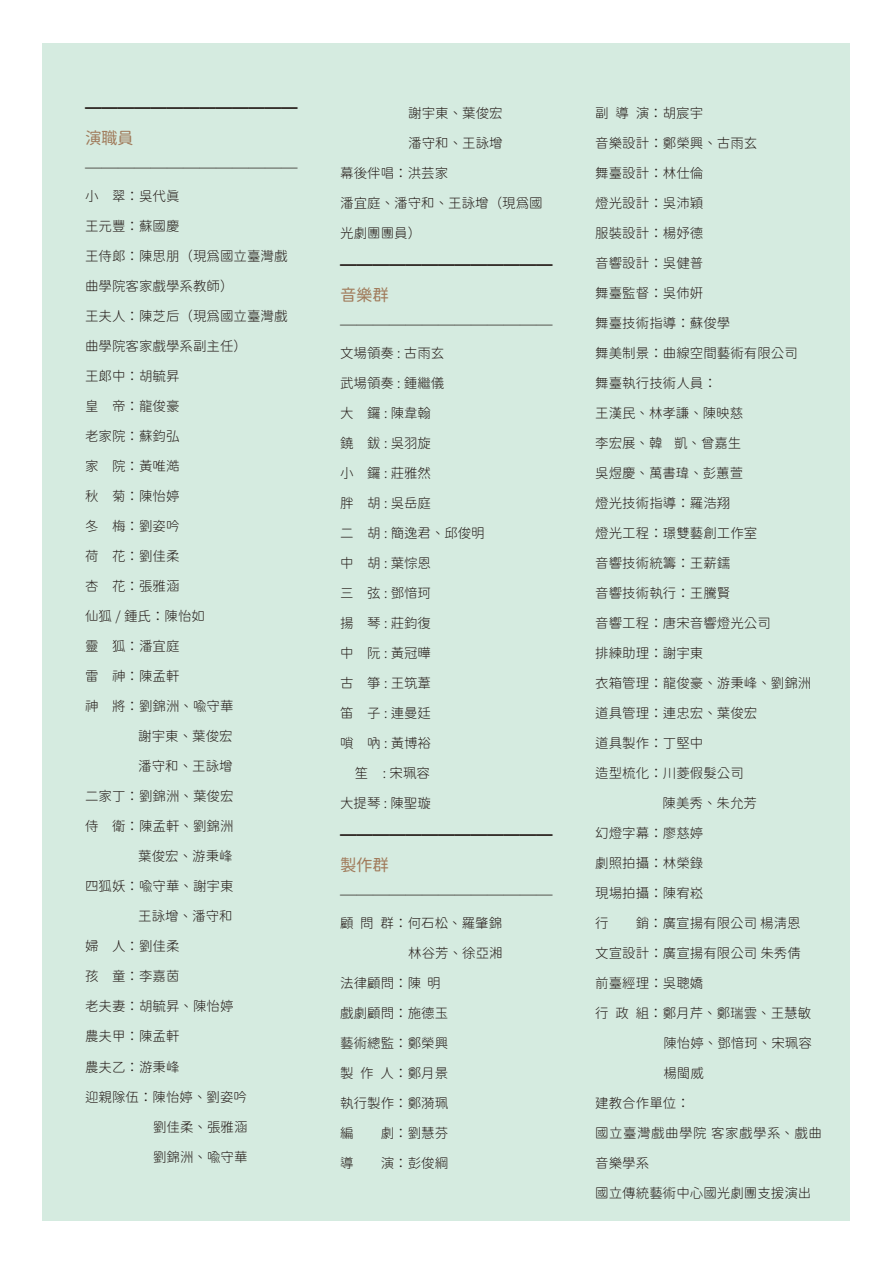
<style>
.page{position:relative;width:893px;height:1263px;background:#fff}
.page>*{position:absolute;margin:0;border:0;box-sizing:border-box;transform-origin:0 0}
.t1{font:500 16.5px "Ping Fang TC";color:#231916}
.t2{font:100 16.5px "Ping Fang TC";color:#231916}
.t3{font:16.5px "Gen Sen Rounded TW R";letter-spacing:-.025em;color:#a07a5a}
.t4{font:13.5px "Gen Sen Rounded TW L";color:#231916}
.t5{font:13.5px "Gen Sen Rounded TW L";letter-spacing:.035em;color:#231916}
</style>
<div class="page">
<div style="left:43px;top:43px;width:807px;height:1177px;background:#d5ebe0"></div>
<p class="t1" style="left:85px;top:98px;width:214px">―――――――――――――</p>
<p class="t3" style="left:85px;top:129px;width:50px">演職員</p>
<p class="t2" style="left:85px;top:158px;width:214px">―――――――――――――</p>
<p class="t4" style="left:85px;top:189px;width:96px">小 翠：吳代真</p>
<p class="t4" style="left:85px;top:219px;width:96px">王元豐：蘇國慶</p>
<p class="t4" style="left:85px;top:249px;width:204px">王侍郎：陳思朋（現為國立臺灣戲</p>
<p class="t4" style="left:85px;top:279px;width:150px">曲學院客家戲學系教師）</p>
<p class="t4" style="left:85px;top:309px;width:204px">王夫人：陳芝后（現為國立臺灣戲</p>
<p class="t4" style="left:85px;top:339px;width:163px">曲學院客家戲學系副主任）</p>
<p class="t4" style="left:85px;top:369px;width:96px">王郎中：胡毓昇</p>
<p class="t4" style="left:85px;top:399px;width:96px">皇 帝：龍俊豪</p>
<p class="t4" style="left:85px;top:429px;width:96px">老家院：蘇鈞弘</p>
<p class="t4" style="left:85px;top:459px;width:96px">家 院：黃唯澔</p>
<p class="t4" style="left:85px;top:489px;width:96px">秋 菊：陳怡婷</p>
<p class="t4" style="left:85px;top:519px;width:96px">冬 梅：劉姿吟</p>
<p class="t4" style="left:85px;top:549px;width:96px">荷 花：劉佳柔</p>
<p class="t4" style="left:85px;top:579px;width:96px">杏 花：張雅涵</p>
<p class="t4" style="left:85px;top:609px;width:122px">仙狐 / 鍾氏：陳怡如</p>
<p class="t4" style="left:85px;top:639px;width:96px">靈 狐：潘宜庭</p>
<p class="t4" style="left:85px;top:669px;width:96px">雷 神：陳孟軒</p>
<p class="t4" style="left:85px;top:699px;width:150px">神 將：劉錦洲、喻守華</p>
<p class="t4" style="left:138px;top:729px;width:96px">謝宇東、葉俊宏</p>
<p class="t4" style="left:138px;top:759px;width:96px">潘守和、王詠增</p>
<p class="t4" style="left:85px;top:789px;width:150px">二家丁：劉錦洲、葉俊宏</p>
<p class="t4" style="left:85px;top:819px;width:150px">侍 衛：陳孟軒、劉錦洲</p>
<p class="t4" style="left:138px;top:849px;width:96px">葉俊宏、游秉峰</p>
<p class="t4" style="left:85px;top:879px;width:150px">四狐妖：喻守華、謝宇東</p>
<p class="t4" style="left:138px;top:909px;width:96px">王詠增、潘守和</p>
<p class="t4" style="left:85px;top:939px;width:96px">婦 人：劉佳柔</p>
<p class="t4" style="left:85px;top:969px;width:96px">孩 童：李嘉茵</p>
<p class="t4" style="left:85px;top:999px;width:150px">老夫妻：胡毓昇、陳怡婷</p>
<p class="t4" style="left:85px;top:1029px;width:96px">農夫甲：陳孟軒</p>
<p class="t4" style="left:85px;top:1059px;width:96px">農夫乙：游秉峰</p>
<p class="t4" style="left:85px;top:1089px;width:163px">迎親隊伍：陳怡婷、劉姿吟</p>
<p class="t4" style="left:153px;top:1119px;width:96px">劉佳柔、張雅涵</p>
<p class="t4" style="left:153px;top:1149px;width:96px">劉錦洲、喻守華</p>
<p class="t4" style="left:408px;top:106px;width:96px">謝宇東、葉俊宏</p>
<p class="t4" style="left:408px;top:136px;width:96px">潘守和、王詠增</p>
<p class="t4" style="left:340px;top:166px;width:109px">幕後伴唱：洪芸家</p>
<p class="t4" style="left:340px;top:196px;width:204px">潘宜庭、潘守和、王詠增（現為國</p>
<p class="t4" style="left:340px;top:226px;width:82px">光劇團團員）</p>
<p class="t1" style="left:340px;top:254px;width:214px">―――――――――――――</p>
<p class="t3" style="left:340px;top:285px;width:50px">音樂群</p>
<p class="t2" style="left:340px;top:314px;width:214px">―――――――――――――</p>
<p class="t4" style="left:340px;top:346px;width:106px">文場領奏 : 古雨玄</p>
<p class="t4" style="left:340px;top:376px;width:106px">武場領奏 : 鍾繼儀</p>
<p class="t4" style="left:340px;top:406px;width:92px">大 鑼 : 陳韋翰</p>
<p class="t4" style="left:340px;top:436px;width:92px">鐃 鈸 : 吳羽旋</p>
<p class="t4" style="left:340px;top:466px;width:92px">小 鑼 : 莊雅然</p>
<p class="t4" style="left:340px;top:496px;width:92px">胖 胡 : 吳岳庭</p>
<p class="t4" style="left:340px;top:526px;width:146px">二 胡 : 簡逸君、邱俊明</p>
<p class="t4" style="left:340px;top:556px;width:92px">中 胡 : 葉悰恩</p>
<p class="t4" style="left:340px;top:586px;width:92px">三 弦 : 鄧愔珂</p>
<p class="t4" style="left:340px;top:616px;width:92px">揚 琴 : 莊鈞復</p>
<p class="t4" style="left:340px;top:646px;width:92px">中 阮 : 黃冠曄</p>
<p class="t4" style="left:340px;top:676px;width:92px">古 箏 : 王筑葦</p>
<p class="t4" style="left:340px;top:706px;width:92px">笛 子 : 連曼廷</p>
<p class="t4" style="left:340px;top:736px;width:92px">嗩 吶 : 黃博裕</p>
<p class="t4" style="left:355px;top:766px;width:77px">笙 : 宋珮容</p>
<p class="t4" style="left:340px;top:796px;width:92px">大提琴 : 陳聖璇</p>
<p class="t1" style="left:340px;top:824px;width:214px">―――――――――――――</p>
<p class="t3" style="left:340px;top:855px;width:50px">製作群</p>
<p class="t2" style="left:340px;top:884px;width:214px">―――――――――――――</p>
<p class="t4" style="left:340px;top:916px;width:163px">顧 問 群：何石松、羅肇錦</p>
<p class="t4" style="left:408px;top:946px;width:96px">林谷芳、徐亞湘</p>
<p class="t4" style="left:340px;top:976px;width:102px">法律顧問：陳 明</p>
<p class="t4" style="left:340px;top:1006px;width:109px">戲劇顧問：施德玉</p>
<p class="t4" style="left:340px;top:1036px;width:109px">藝術總監：鄭榮興</p>
<p class="t4" style="left:340px;top:1066px;width:109px">製 作 人：鄭月景</p>
<p class="t4" style="left:340px;top:1096px;width:109px">執行製作：鄭漪珮</p>
<p class="t4" style="left:340px;top:1126px;width:15px">編</p>
<p class="t4" style="left:381px;top:1126px;width:69px">劇：劉慧芬</p>
<p class="t4" style="left:340px;top:1156px;width:15px">導</p>
<p class="t4" style="left:381px;top:1156px;width:69px">演：彭俊綱</p>
<p class="t4" style="left:595px;top:106px;width:109px">副 導 演：胡宸宇</p>
<p class="t4" style="left:595px;top:136px;width:163px">音樂設計：鄭榮興、古雨玄</p>
<p class="t4" style="left:595px;top:166px;width:109px">舞臺設計：林仕倫</p>
<p class="t4" style="left:595px;top:196px;width:109px">燈光設計：吳沛穎</p>
<p class="t4" style="left:595px;top:226px;width:109px">服裝設計：楊妤德</p>
<p class="t4" style="left:595px;top:256px;width:109px">音響設計：吳健普</p>
<p class="t4" style="left:595px;top:286px;width:109px">舞臺監督：吳伂姸</p>
<p class="t4" style="left:595px;top:316px;width:136px">舞臺技術指導：蘇俊學</p>
<p class="t4" style="left:595px;top:346px;width:204px">舞美制景：曲線空間藝術有限公司</p>
<p class="t4" style="left:595px;top:376px;width:123px">舞臺執行技術人員：</p>
<p class="t4" style="left:595px;top:405px;width:149px">王漢民、林孝謙、陳映慈</p>
<p class="t4" style="left:595px;top:435px;width:148px">李宏展、韓 凱、曾嘉生</p>
<p class="t4" style="left:595px;top:465px;width:149px">吳煜慶、萬書瑋、彭蕙萱</p>
<p class="t4" style="left:595px;top:495px;width:136px">燈光技術指導：羅浩翔</p>
<p class="t4" style="left:595px;top:525px;width:163px">燈光工程：璟雙藝創工作室</p>
<p class="t4" style="left:595px;top:555px;width:136px">音響技術統籌：王薪鑐</p>
<p class="t4" style="left:595px;top:585px;width:136px">音響技術執行：王騰賢</p>
<p class="t4" style="left:595px;top:615px;width:177px">音響工程：唐宋音響燈光公司</p>
<p class="t4" style="left:595px;top:645px;width:109px">排練助理：謝宇東</p>
<p class="t4" style="left:595px;top:675px;width:217px">衣箱管理：龍俊豪、游秉峰、劉錦洲</p>
<p class="t4" style="left:595px;top:705px;width:163px">道具管理：連忠宏、葉俊宏</p>
<p class="t4" style="left:595px;top:735px;width:109px">道具製作：丁堅中</p>
<p class="t4" style="left:595px;top:765px;width:150px">造型梳化：川菱假髮公司</p>
<p class="t4" style="left:662px;top:795px;width:96px">陳美秀、朱允芳</p>
<p class="t4" style="left:595px;top:825px;width:109px">幻燈字幕：廖慈婷</p>
<p class="t4" style="left:595px;top:855px;width:109px">劇照拍攝：林榮錄</p>
<p class="t4" style="left:595px;top:885px;width:109px">現場拍攝：陳宥崧</p>
<p class="t4" style="left:595px;top:915px;width:15px">行</p>
<p class="t4" style="left:636px;top:915px;width:166px">銷：廣宣揚有限公司 楊清恩</p>
<p class="t4" style="left:595px;top:945px;width:207px">文宣設計：廣宣揚有限公司 朱秀倩</p>
<p class="t4" style="left:595px;top:975px;width:109px">前臺經理：吳聰嬌</p>
<p class="t4" style="left:595px;top:1005px;width:217px">行 政 組：鄭月芹、鄭瑞雲、王慧敏</p>
<p class="t4" style="left:663px;top:1035px;width:150px">陳怡婷、鄧愔珂、宋珮容</p>
<p class="t4" style="left:663px;top:1065px;width:42px">楊閩威</p>
<p class="t4" style="left:595px;top:1095px;width:96px">建教合作單位：</p>
<p class="t5" style="left:595px;top:1125px;width:228px">國立臺灣戲曲學院 客家戲學系、戲曲</p>
<p class="t4" style="left:595px;top:1155px;width:55px">音樂學系</p>
<p class="t4" style="left:595px;top:1185px;width:217px">國立傳統藝術中心國光劇團支援演出</p>
</div>
